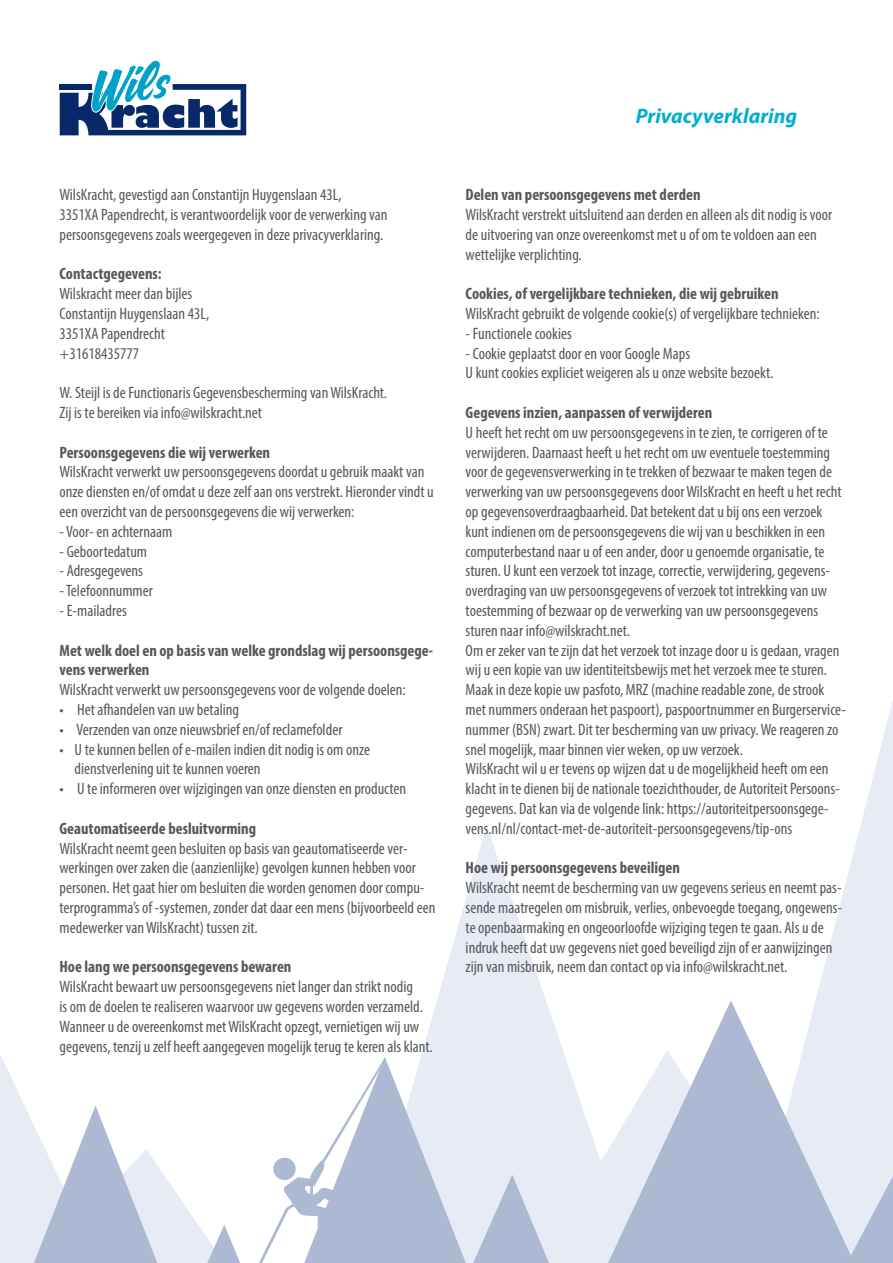
<style>
.page{position:relative;width:893px;height:1263px;background:#fff}
.page>*{position:absolute;margin:0;border:0;box-sizing:border-box;transform-origin:0 0}
.t1{font:italic 700 21px "Myriad Pro";color:#00aed3}
.t2{font:condensed 16.5px/19.8px "Myriad Pro";color:#57585a}
.t3{font:700 condensed 16.5px/19.8px "Myriad Pro";color:#57585a}
.s1{font-weight:700}
</style>
<div class="page">
<svg style="left:0;top:701px;width:893px;height:562px"></svg>
<svg style="left:597px;top:1000px;width:296px;height:263px"></svg>
<svg style="left:34px;top:1059px;width:257px;height:204px"></svg>
<svg style="left:291px;top:1057px;width:272px;height:206px"></svg>
<svg style="left:60px;top:60px;width:186px;height:75px"></svg>
<p class="t2" style="left:60px;top:185px;width:329px">WilsKracht, gevestigd aan Constantijn Huygenslaan 43L,<br>3351XA Papendrecht, is verantwoordelijk voor de verwerking van persoonsgegevens zoals weergegeven in deze privacyverklaring.</p>
<p class="t2" style="left:60px;top:264px;width:134px"><span class="s1">Contactgegevens:<br></span>Wilskracht meer dan bijles</p>
<p class="t2" style="left:60px;top:303px;width:151px">Constantijn Huygenslaan 43L,<br>3351XA Papendrecht +31618435777</p>
<p class="t2" style="left:60px;top:383px;width:329px">W. Steijl is de Functionaris Gegevensbescherming van WilsKracht.<br>Zij is te bereiken via info@wilskracht.net</p>
<p class="t3" style="left:60px;top:442px;width:212px">Persoonsgegevens die wij verwerken</p>
<p class="t2" style="left:60px;top:462px;width:376px">WilsKracht verwerkt uw persoonsgegevens doordat u gebruik maakt van onze diensten en/of omdat u deze zelf aan ons verstrekt. Hieronder vindt u een overzicht van de persoonsgegevens die wij verwerken:</p>
<p class="t2" style="left:60px;top:521px;width:114px">- Voor- en achternaam</p>
<p class="t2" style="left:60px;top:541px;width:89px">- Geboortedatum</p>
<p class="t2" style="left:60px;top:561px;width:85px">- Adresgegevens</p>
<p class="t2" style="left:60px;top:581px;width:95px">- Telefoonnummer</p>
<p class="t2" style="left:60px;top:600px;width:69px">- E-mailadres</p>
<p class="t3" style="left:60px;top:640px;width:375px">Met welk doel en op basis van welke grondslag wij persoonsgege&shy;vens verwerken</p>
<p class="t2" style="left:60px;top:680px;width:348px">WilsKracht verwerkt uw persoonsgegevens voor de volgende doelen:</p>
<p class="t2" style="left:60px;top:699px;width:181px">• Het afhandelen van uw betaling</p>
<p class="t2" style="left:60px;top:719px;width:284px">• Verzenden van onze nieuwsbrief en/of reclamefolder</p>
<p class="t2" style="left:75px;top:739px;width:297px;text-indent:-15px">• U te kunnen bellen of e-mailen indien dit nodig is om onze dienstverlening uit te kunnen voeren</p>
<p class="t2" style="left:60px;top:779px;width:348px">• U te informeren over wijzigingen van onze diensten en producten</p>
<p class="t3" style="left:60px;top:818px;width:198px">Geautomatiseerde besluitvorming</p>
<p class="t2" style="left:60px;top:838px;width:377px">WilsKracht neemt geen besluiten op basis van geautomatiseerde ver&shy;werkingen over zaken die (aanzienlijke) gevolgen kunnen hebben voor personen. Het gaat hier om besluiten die worden genomen door compu&shy;terprogramma’s of -systemen, zonder dat daar een mens (bijvoorbeeld een medewerker van WilsKracht) tussen zit.</p>
<p class="t3" style="left:60px;top:957px;width:233px">Hoe lang we persoonsgegevens bewaren</p>
<p class="t2" style="left:60px;top:977px;width:375px">WilsKracht bewaart uw persoonsgegevens niet langer dan strikt nodig<br>is om de doelen te realiseren waarvoor uw gegevens worden verzameld.<br>Wanneer u de overeenkomst met WilsKracht opzegt, vernietigen wij uw gegevens, tenzij u zelf heeft aangegeven mogelijk terug te keren als klant.</p>
<p class="t1" style="left:636px;top:103px;width:163px">Privacyverklaring</p>
<p class="t3" style="left:466px;top:184px;width:236px">Delen van persoonsgegevens met derden</p>
<p class="t2" style="left:466px;top:204px;width:368px">WilsKracht verstrekt uitsluitend aan derden en alleen als dit nodig is voor de uitvoering van onze overeenkomst met u of om te voldoen aan een wettelijke verplichting.</p>
<p class="t3" style="left:466px;top:283px;width:314px">Cookies, of vergelijkbare technieken, die wij gebruiken</p>
<p class="t2" style="left:466px;top:303px;width:356px">WilsKracht gebruikt de volgende cookie(s) of vergelijkbare technieken:</p>
<p class="t2" style="left:466px;top:323px;width:108px">- Functionele cookies</p>
<p class="t2" style="left:466px;top:343px;width:226px">- Cookie geplaatst door en voor Google Maps</p>
<p class="t2" style="left:466px;top:363px;width:309px">U kunt cookies expliciet weigeren als u onze website bezoekt.</p>
<p class="t3" style="left:466px;top:402px;width:248px">Gegevens inzien, aanpassen of verwijderen</p>
<p class="t2" style="left:466px;top:422px;width:377px">U heeft het recht om uw persoonsgegevens in te zien, te corrigeren of te verwijderen. Daarnaast heeft u het recht om uw eventuele toestemming voor de gegevensverwerking in te trekken of bezwaar te maken tegen de verwerking van uw persoonsgegevens door WilsKracht en heeft u het recht op gegevensoverdraagbaarheid. Dat betekent dat u bij ons een verzoek kunt indienen om de persoonsgegevens die wij van u beschikken in een computerbestand naar u of een ander, door u genoemde organisatie, te sturen. U kunt een verzoek tot inzage, correctie, verwijdering, gegevens&shy;overdraging van uw persoonsgegevens of verzoek tot intrekking van uw toestemming of bezwaar op de verwerking van uw persoonsgegevens sturen naar info@wilskracht.net.</p>
<p class="t2" style="left:466px;top:640px;width:382px">Om er zeker van te zijn dat het verzoek tot inzage door u is gedaan, vragen wij u een kopie van uw identiteitsbewijs met het verzoek mee te sturen.<br>Maak in deze kopie uw pasfoto, MRZ (machine readable zone, de strook met nummers onderaan het paspoort), paspoortnummer en Burgerservice&shy;nummer (BSN) zwart. Dit ter bescherming van uw privacy. We reageren zo snel mogelijk, maar binnen vier weken, op uw verzoek.</p>
<p class="t2" style="left:466px;top:759px;width:376px">WilsKracht wil u er tevens op wijzen dat u de mogelijkheid heeft om een klacht in te dienen bij de nationale toezichthouder, de Autoriteit Persoons&shy;gegevens. Dat kan via de volgende link: https://autoriteitpersoonsgege&shy;vens.nl/nl/contact-met-de-autoriteit-persoonsgegevens/tip-ons</p>
<p class="t3" style="left:466px;top:858px;width:216px">Hoe wij persoonsgegevens beveiligen</p>
<p class="t2" style="left:466px;top:878px;width:378px">WilsKracht neemt de bescherming van uw gegevens serieus en neemt pas&shy;sende maatregelen om misbruik, verlies, onbevoegde toegang, ongewens&shy;te openbaarmaking en ongeoorloofde wijziging tegen te gaan. Als u de indruk heeft dat uw gegevens niet goed beveiligd zijn of er aanwijzingen zijn van misbruik, neem dan contact op via info@wilskracht.net.</p>
</div>
